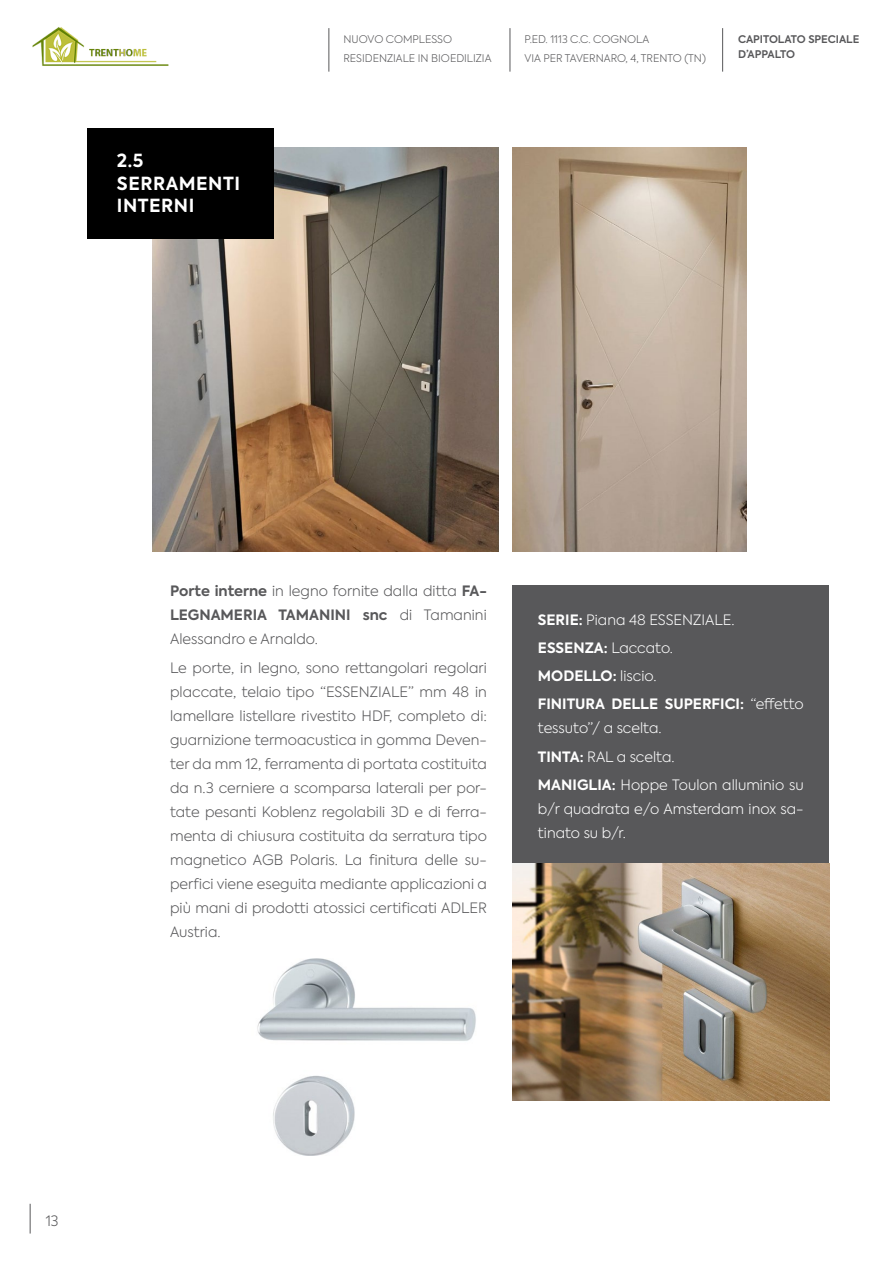
<style>
.page{position:relative;width:893px;height:1263px;background:#fff}
.page>*{position:absolute;margin:0;border:0;box-sizing:border-box;transform-origin:0 0}
.t1{font:700 18px/22.5px "Axiforma";letter-spacing:.03em;color:#fff}
.t2{font:300 14.25px/24px "Axiforma";color:#58585a;text-align:justify}
.t3{font:300 14.25px/28.2px "Axiforma";color:#fff}
.t4{font:700 14.25px/28.2px "Axiforma";color:#fff}
.t5{font:300 10.5px/19.2px "Axiforma";color:#58585a}
.t6{font:600 10.5px/15px "Axiforma";color:#58585a}
.s1{font-weight:700}
.s2{font-weight:300}
</style>
<div class="page">
<svg style="left:30px;top:1204px;width:1px;height:29px"></svg>
<hr style="left:510px;top:28px;width:1px;height:44px;background:#58585a">
<hr style="left:722px;top:28px;width:1px;height:44px;background:#58585a">
<hr style="left:328px;top:28px;width:1px;height:44px;background:#58585a">
<img style="left:32px;top:27px;width:137px;height:39px">
<div style="left:512px;top:585px;width:317px;height:278px;background:#58585a"></div>
<img style="left:257px;top:958px;width:219px;height:198px">
<img style="left:512px;top:863px;width:317px;height:237px">
<img style="left:512px;top:147px;width:235px;height:404px">
<img style="left:153px;top:147px;width:346px;height:404px">
<div style="left:87px;top:128px;width:186px;height:110px;background:#000"></div>
<p class="t1" style="left:117px;top:150px;width:125px">2.5<br>SERRAMENTI<br>INTERNI</p>
<p class="t5" style="left:343px;top:30px;width:150px">NUOVO COMPLESSO<br>RESIDENZIALE IN BIOEDILIZIA</p>
<p class="t6" style="left:738px;top:32px;width:123px">CAPITOLATO SPECIALE<br>D’APPALTO</p>
<p class="t5" style="left:525px;top:30px;width:183px">P.ED. 1113 C.C. COGNOLA<br>VIA PER TAVERNARO, 4, TRENTO (TN)</p>
<p class="t2" style="left:46px;top:1208px;width:14px">13</p>
<p class="t2" style="left:170px;top:579px;width:318px"><span class="s1">Porte interne</span> in legno fornite dalla ditta <span class="s1">FA-LEGNAMERIA TAMANINI snc</span> di Tamanini Alessandro e Arnaldo.</p>
<p class="t2" style="left:170px;top:655px;width:318px">Le porte, in legno, sono rettangolari regolari placcate, telaio tipo “ESSENZIALE” mm 48 in lamellare listellare rivestito HDF, completo di: guarnizione termoacustica in gomma Deven&shy;ter da mm 12, ferramenta di portata costituita da n.3 cerniere a scomparsa laterali per por&shy;tate pesanti Koblenz regolabili 3D e di ferra&shy;menta di chiusura costituita da serratura tipo magnetico AGB Polaris. La finitura delle su&shy;perfici viene eseguita mediante applicazioni a più mani di prodotti atossici certificati ADLER Austria.</p>
<p class="t4" style="left:538px;top:606px;width:267px">SERIE: <span class="s2">Piana 48 ESSENZIALE.<br></span>ESSENZA: <span class="s2">Laccato.<br></span>MODELLO: <span class="s2">liscio.<br></span>FINITURA DELLE SUPERFICI: <span class="s2">“effetto</span></p>
<p class="t3" style="left:538px;top:714px;width:267px">tessuto”/ a scelta.<br><span class="s1">TINTA:</span> RAL a scelta.<br><span class="s1">MANIGLIA:</span> Hoppe Toulon alluminio su</p>
<p class="t3" style="left:538px;top:797px;width:267px;line-height:24px">b/r quadrata e/o Amsterdam inox sa&shy;tinato su b/r.</p>
</div>
